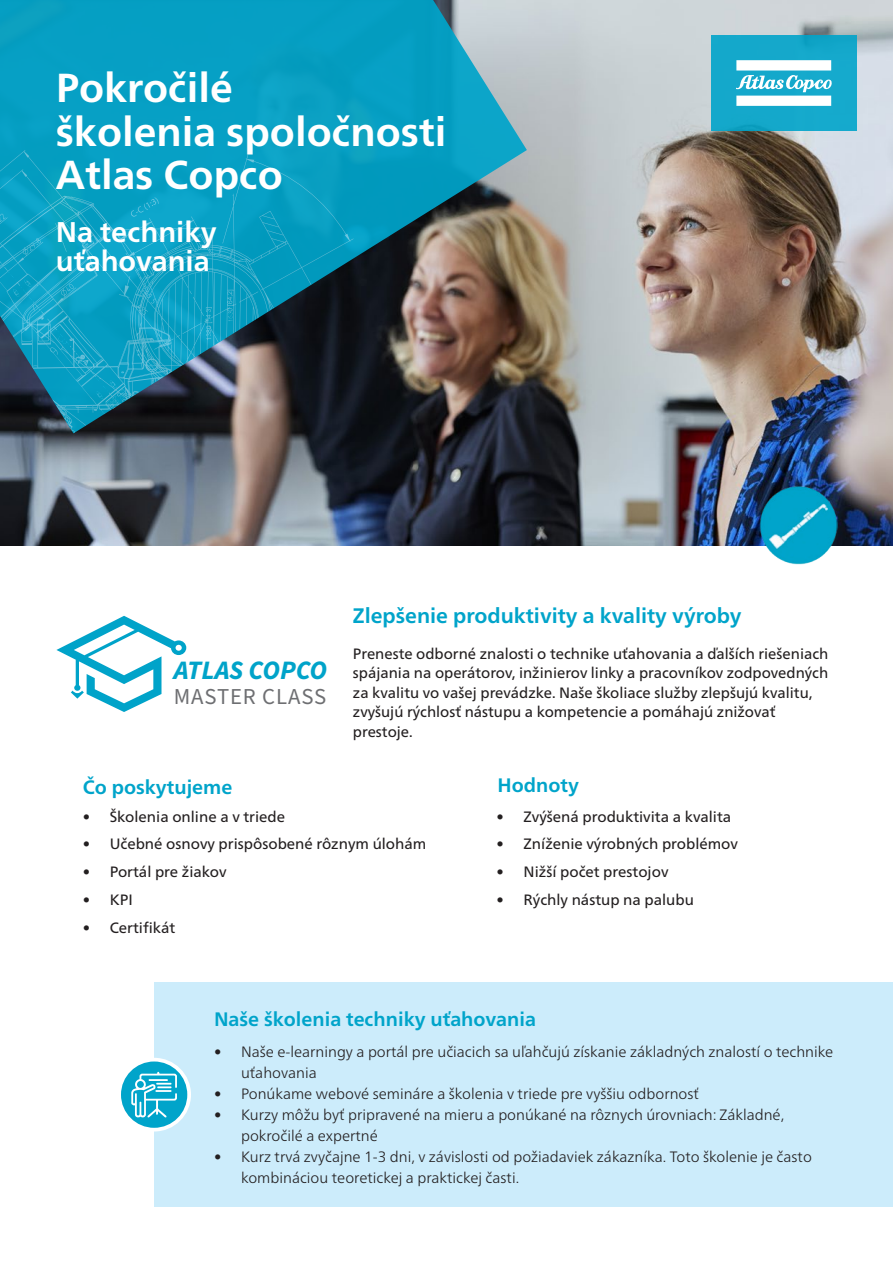
<style>
.page{position:relative;width:893px;height:1263px;background:#fff}
.page>*{position:absolute;margin:0;border:0;box-sizing:border-box;transform-origin:0 0}
.Headline_-_Blue_Edge{font:700 40.5px/43.5px "Neue Frutiger World";color:#fff}
.Subheadline__-_Blue_Edge{font:700 28.5px "Neue Frutiger World";color:#fff}
.t1{font:italic 700 26.7px "Source Sans Pro";letter-spacing:-.01em;color:#00a3c9}
.t2{font:22.8px "Source Sans Pro";letter-spacing:.04em;color:#6e6f72}
.Subheadline__-_Blue_Edge-2{font:700 21px "Neue Frutiger World";color:#00a4ca}
.Subheadline__-_Blue_Edge-3{font:700 19.5px "Neue Frutiger World";color:#00a4ca}
.Intro_-_Blue_Edge{font:15px/19.5px "Neue Frutiger World";color:#231f20}
.t3{font:300 15px/21px "Neue Frutiger World";color:#231f20}
</style>
<div class="page">
<img style="left:0;top:0;width:893px;height:545px">
<svg style="left:0;top:0;width:527px;height:433px;background:#2a869a"></svg>
<svg style="left:22px;top:413px;width:201px;height:20px;background:#192b32"></svg>
<svg style="left:0;top:150px;width:354px;height:263px;background:#1e7992"></svg>
<svg style="left:0;top:203px;width:344px;height:136px;background:#0f93b3"></svg>
<img style="left:96px;top:371px;width:29px;height:22px">
<img style="left:149px;top:300px;width:3px;height:65px">
<img style="left:209px;top:312px;width:24px;height:24px">
<img style="left:33px;top:301px;width:36px;height:44px">
<img style="left:8px;top:272px;width:24px;height:29px">
<div style="left:711px;top:35px;width:146px;height:96px;background:#14a8cb"></div>
<svg style="left:736px;top:60px;width:96px;height:46px"></svg>
<img style="left:759px;top:486px;width:79px;height:79px">
<div style="left:154px;top:982px;width:739px;height:225px;background:#ccecfb"></div>
<div style="left:117px;top:1058px;width:74px;height:73px;background:#fff;border-radius:50%"></div>
<div style="left:121px;top:1061px;width:66px;height:67px;background:#00a4ca;border-radius:50%"></div>
<svg style="left:131px;top:1072px;width:46px;height:46px"></svg>
<svg style="left:56px;top:616px;width:130px;height:96px"></svg>
<p class="Headline_-_Blue_Edge" style="left:56px;top:66px;width:392px">Pokročilé<br>školenia spoločnosti<br>Atlas Copco</p>
<p class="Subheadline__-_Blue_Edge" style="left:56px;top:207px;width:162px">Na techniky</p>
<p class="Subheadline__-_Blue_Edge" style="left:56px;top:236px;width:155px">uťahovania</p>
<h3 class="t1" style="left:174px;top:652px;width:155px">ATLAS COPCO</h3>
<h3 class="t2" style="left:174px;top:681px;width:154px">MASTER CLASS</h3>
<p class="Subheadline__-_Blue_Edge-2" style="left:353px;top:597px;width:390px">Zlepšenie produktivity a kvality výroby</p>
<p class="Intro_-_Blue_Edge" style="left:353px;top:644px;width:477px">Preneste odborné znalosti o technike uťahovania a ďalších riešeniach spájania na operátorov, inžinierov linky a pracovníkov zodpovedných za kvalitu vo vašej prevádzke. Naše školiace služby zlepšujú kvalitu, zvyšujú rýchlosť nástupu a kompetencie a pomáhajú znižovať prestoje.</p>
<p class="Subheadline__-_Blue_Edge-3" style="left:83px;top:770px;width:151px">Čo poskytujeme</p>
<p class="Subheadline__-_Blue_Edge-3" style="left:497px;top:768px;width:83px">Hodnoty</p>
<p class="Intro_-_Blue_Edge" style="left:83px;top:807px;width:204px">• Školenia online a v triede</p>
<p class="Intro_-_Blue_Edge" style="left:83px;top:835px;width:345px">• Učebné osnovy prispôsobené rôznym úlohám</p>
<p class="Intro_-_Blue_Edge" style="left:83px;top:862px;width:145px">• Portál pre žiakov</p>
<p class="Intro_-_Blue_Edge" style="left:83px;top:890px;width:52px">• KPI</p>
<p class="Intro_-_Blue_Edge" style="left:83px;top:918px;width:94px">• Certifikát</p>
<p class="Intro_-_Blue_Edge" style="left:497px;top:807px;width:236px">• Zvýšená produktivita a kvalita</p>
<p class="Intro_-_Blue_Edge" style="left:497px;top:835px;width:243px">• Zníženie výrobných problémov</p>
<p class="Intro_-_Blue_Edge" style="left:497px;top:862px;width:173px">• Nižší počet prestojov</p>
<p class="Intro_-_Blue_Edge" style="left:497px;top:890px;width:199px">• Rýchly nástup na palubu</p>
<p class="Subheadline__-_Blue_Edge-3" style="left:214px;top:1002px;width:323px">Naše školenia techniky uťahovania</p>
<p class="t3" style="left:241px;top:1041px;width:594px;text-indent:-27px">• Naše e-learningy a portál pre učiacich sa uľahčujú získanie základných znalostí o technike uťahovania</p>
<p class="t3" style="left:214px;top:1083px;width:486px">• Ponúkame webové semináre a školenia v triede pre vyššiu odbornosť</p>
<p class="t3" style="left:241px;top:1104px;width:545px;text-indent:-27px">• Kurzy môžu byť pripravené na mieru a ponúkané na rôznych úrovniach: Základné, pokročilé a expertné</p>
<p class="t3" style="left:241px;top:1146px;width:572px;text-indent:-27px">• Kurz trvá zvyčajne 1-3 dni, v závislosti od požiadaviek zákazníka. Toto školenie je často kombináciou teoretickej a praktickej časti.</p>
</div>
